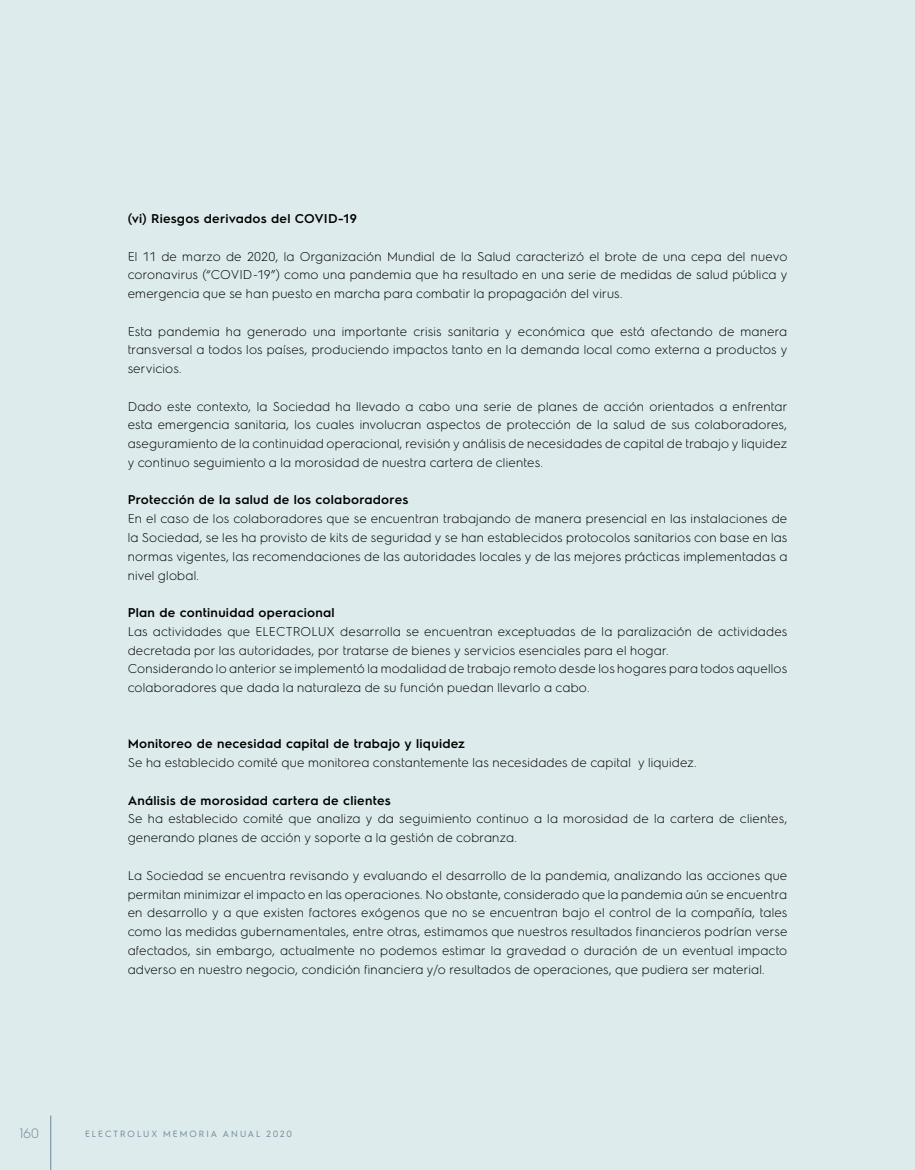
<style>
.page{position:relative;width:915px;height:1170px;background:#fff}
.page>*{position:absolute;margin:0;border:0;box-sizing:border-box;transform-origin:0 0}
.t1{font:300 13.5px "Electrolux Sans";color:#6f869a}
.t2{font:300 12.75px/18.8px "Electrolux Sans";letter-spacing:.02em;color:#000;text-align:justify}
.t3{font:600 12.75px "Electrolux Sans";letter-spacing:.02em;color:#000}
.t4{font:9px "Electrolux Sans";letter-spacing:.18em;color:#6f869a}
</style>
<div class="page">
<div style="left:0;top:0;width:914px;height:1169px;background:#ddebec"></div>
<hr style="left:50px;top:1115px;width:1px;height:54px;background:#6f869a">
<p class="t3" style="left:128px;top:209px;width:231px">(vi) Riesgos derivados del COVID-19</p>
<p class="t2" style="left:128px;top:246px;width:661px">El 11 de marzo de 2020, la Organización Mundial de la Salud caracterizó el brote de una cepa del nuevo coronavirus (“COVID-19”) como una pandemia que ha resultado en una serie de medidas de salud pública y emergencia que se han puesto en marcha para combatir la propagación del virus.</p>
<p class="t2" style="left:128px;top:321px;width:661px">Esta pandemia ha generado una importante crisis sanitaria y económica que está afectando de manera transversal a todos los países, produciendo impactos tanto en la demanda local como externa a productos y servicios.</p>
<p class="t2" style="left:128px;top:396px;width:661px">Dado este contexto, la Sociedad ha llevado a cabo una serie de planes de acción orientados a enfrentar esta emergencia sanitaria, los cuales involucran aspectos de protección de la salud de sus colaboradores, aseguramiento de la continuidad operacional, revisión y análisis de necesidades de capital de trabajo y liquidez y continuo seguimiento a la morosidad de nuestra cartera de clientes.</p>
<p class="t3" style="left:128px;top:491px;width:282px">Protección de la salud de los colaboradores</p>
<p class="t2" style="left:128px;top:508px;width:661px">En el caso de los colaboradores que se encuentran trabajando de manera presencial en las instalaciones de la Sociedad, se les ha provisto de kits de seguridad y se han establecidos protocolos sanitarios con base en las normas vigentes, las recomendaciones de las autoridades locales y de las mejores prácticas implementadas a nivel global.</p>
<p class="t3" style="left:128px;top:603px;width:208px">Plan de continuidad operacional</p>
<p class="t2" style="left:128px;top:621px;width:661px;text-align:left">Las actividades que ELECTROLUX desarrolla se encuentran exceptuadas de la paralización de actividades decretada por las autoridades, por tratarse de bienes y servicios esenciales para el hogar.<br>Considerando lo anterior se implementó la modalidad de trabajo remoto desde los hogares para todos aquellos colaboradores que dada la naturaleza de su función puedan llevarlo a cabo.</p>
<p class="t3" style="left:128px;top:735px;width:339px">Monitoreo de necesidad capital de trabajo y liquidez</p>
<p class="t2" style="left:128px;top:752px;width:570px">Se ha establecido comité que monitorea constantemente las necesidades de capital y liquidez.</p>
<p class="t3" style="left:128px;top:791px;width:264px">Análisis de morosidad cartera de clientes</p>
<p class="t2" style="left:128px;top:808px;width:661px">Se ha establecido comité que analiza y da seguimiento continuo a la morosidad de la cartera de clientes, generando planes de acción y soporte a la gestión de cobranza.</p>
<p class="t2" style="left:128px;top:865px;width:661px">La Sociedad se encuentra revisando y evaluando el desarrollo de la pandemia, analizando las acciones que permitan minimizar el impacto en las operaciones. No obstante, considerado que la pandemia aún se encuentra en desarrollo y a que existen factores exógenos que no se encuentran bajo el control de la compañía, tales como las medidas gubernamentales, entre otras, estimamos que nuestros resultados financieros podrían verse afectados, sin embargo, actualmente no podemos estimar la gravedad o duración de un eventual impacto adverso en nuestro negocio, condición financiera y/o resultados de operaciones, que pudiera ser material.</p>
<p class="t1" style="left:20px;top:1124px;width:21px">160</p>
<p class="t4" style="left:85px;top:1127px;width:208px">ELECTROLUX MEMORIA ANUAL 2020</p>
</div>
